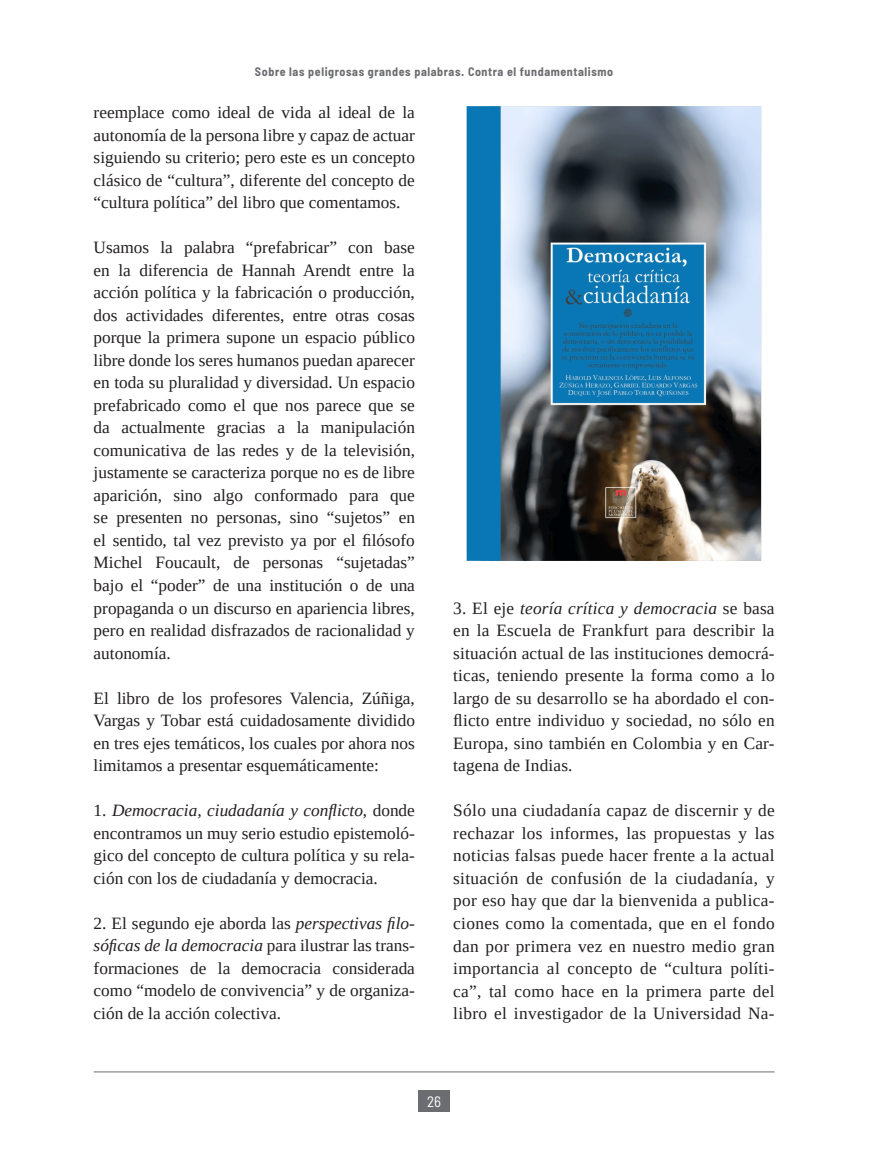
<style>
.page{position:relative;width:881px;height:1157px;background:#fff}
.page>*{position:absolute;margin:0;border:0;box-sizing:border-box;transform-origin:0 0}
.t1{font:17.25px/22.5px "Tinos";color:#231f20;text-align:justify}
.t2{font:semi-condensed 15px "Barlow";color:#fff}
.t3{font:700 semi-condensed 12px "Barlow";letter-spacing:.05em;color:#6c6d70}
.s1{font-style:italic}
</style>
<div class="page">
<hr style="left:94px;top:1071px;width:680px;height:1px;background:#6c6d70">
<div style="left:418px;top:1090px;width:32px;height:21px;background:#6c6d70"></div>
<img style="left:466px;top:106px;width:296px;height:455px">
<p class="t3" style="left:255px;top:64px;width:359px">Sobre las peligrosas grandes palabras. Contra el fundamentalismo</p>
<p class="t1" style="left:94px;top:101px;width:323px">reemplace como ideal de vida al ideal de la autonomía de la persona libre y capaz de actuar siguiendo su criterio; pero este es un concepto clásico de “cultura”, diferente del concepto de “cultura política” del libro que comentamos.</p>
<p class="t1" style="left:94px;top:236px;width:323px">Usamos la palabra “prefabricar” con base en la diferencia de Hannah Arendt entre la acción política y la fabricación o producción, dos actividades diferentes, entre otras cosas porque la primera supone un espacio público libre donde los seres humanos puedan aparecer en toda su pluralidad y diversidad. Un espacio prefabricado como el que nos parece que se da actualmente gracias a la manipulación comunicativa de las redes y de la televisión, justamente se caracteriza porque no es de libre aparición, sino algo conformado para que se presenten no personas, sino “sujetos” en el sentido, tal vez previsto ya por el filósofo Michel Foucault, de personas “sujetadas” bajo el “poder” de una institución o de una propaganda o un discurso en apariencia libres, pero en realidad disfrazados de racionalidad y autonomía.</p>
<p class="t1" style="left:94px;top:686px;width:323px">El libro de los profesores Valencia, Zúñiga, Vargas y Tobar está cuidadosamente dividido en tres ejes temáticos, los cuales por ahora nos limitamos a presentar esquemáticamente:</p>
<p class="t1" style="left:94px;top:799px;width:323px">1. <span class="s1">Democracia, ciudadanía y conflicto</span>, donde encontramos un muy serio estudio epistemoló&shy;gico del concepto de cultura política y su rela&shy;ción con los de ciudadanía y democracia.</p>
<p class="t1" style="left:94px;top:911px;width:323px">2. El segundo eje aborda las <span class="s1">perspectivas filo&shy;sóficas de la democracia</span> para ilustrar las trans&shy;formaciones de la democracia considerada como “modelo de convivencia” y de organiza&shy;ción de la acción colectiva.</p>
<p class="t1" style="left:453px;top:597px;width:323px">3. El eje <span class="s1">teoría crítica y democracia</span> se basa en la Escuela de Frankfurt para describir la situación actual de las instituciones democrá&shy;ticas, teniendo presente la forma como a lo largo de su desarrollo se ha abordado el con&shy;flicto entre individuo y sociedad, no sólo en Europa, sino también en Colombia y en Car&shy;tagena de Indias.</p>
<p class="t1" style="left:453px;top:799px;width:323px">Sólo una ciudadanía capaz de discernir y de rechazar los informes, las propuestas y las noticias falsas puede hacer frente a la actual situación de confusión de la ciudadanía, y por eso hay que dar la bienvenida a publica&shy;ciones como la comentada, que en el fondo dan por primera vez en nuestro medio gran importancia al concepto de “cultura políti&shy;ca”, tal como hace en la primera parte del libro el investigador de la Universidad Na-</p>
<p class="t2" style="left:427px;top:1092px;width:15px">26</p>
</div>
